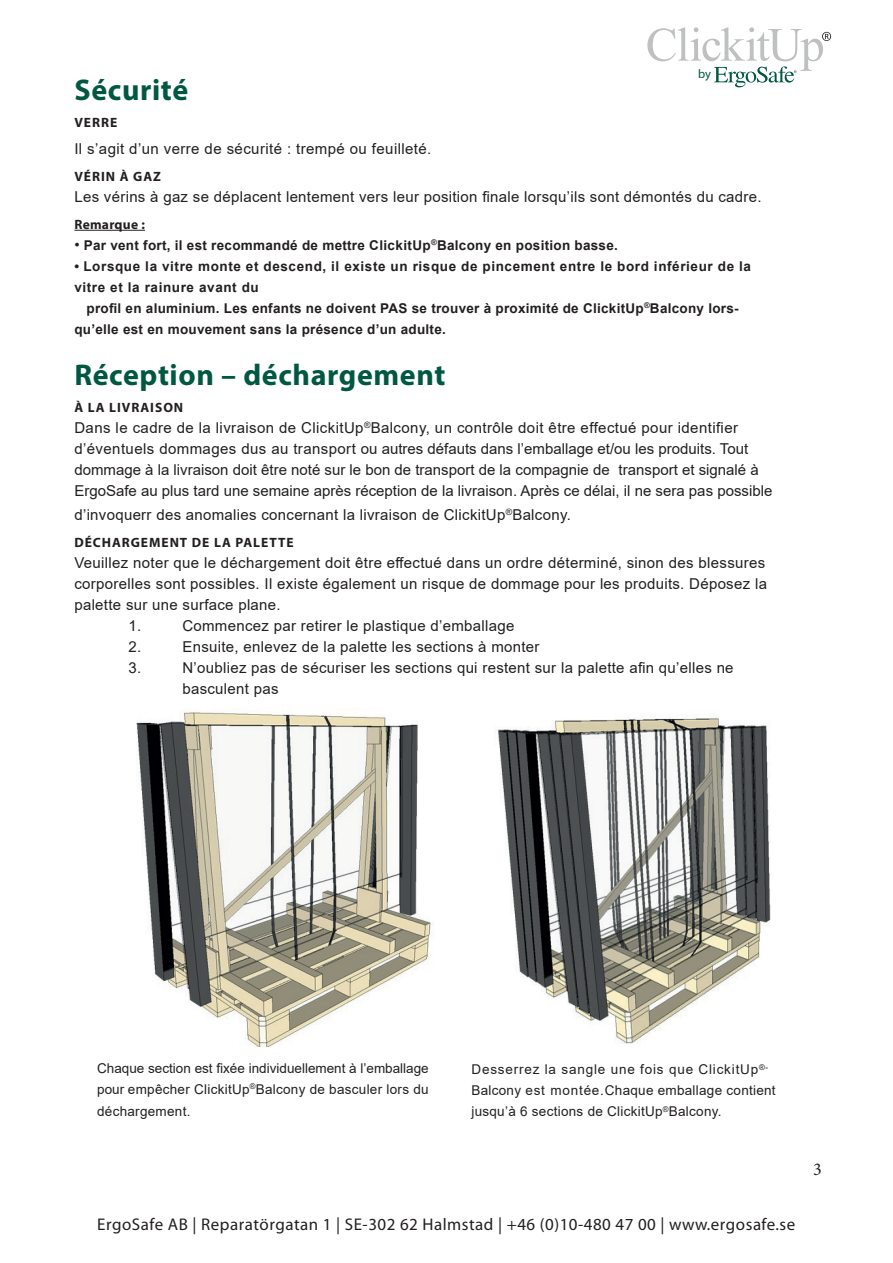
<style>
.page{position:relative;width:893px;height:1263px;background:#fff}
.page>*{position:absolute;margin:0;border:0;box-sizing:border-box;transform-origin:0 0}
.t1{font:700 30px "Myriad Pro";letter-spacing:.02em;color:#005842}
.t2{font:18px "Minion Pro";color:#231f20}
.t3{font:16.95px "Myriad";letter-spacing:.03em;color:#231f20}
.t4{font:15px/21px "Arial";letter-spacing:.02em;color:#231f20}
.t5{font:15px/21px "Arial";color:#231f20}
.t6{font:13.5px/21.3px "Arial";letter-spacing:.02em;color:#231f20;text-align:justify}
.t7{font:700 13.5px/21px "Arial";letter-spacing:.02em;color:#231f20}
.t8{font:700 13.5px/21px "Arial";letter-spacing:.045em;color:#231f20}
.t9{font:700 13.5px "Myriad Pro";letter-spacing:.07em;color:#231f20}
.t10{font:700 13.5px "Myriad Pro";letter-spacing:.02em;color:#231f20}
.t11{font:12.6px "Myriad Pro";color:#005842}
.s1{font-weight:400;font-size:15px}
</style>
<div class="page">
<svg style="left:647px;top:27px;width:184px;height:60px"></svg>
<hr style="left:74px;top:230px;width:71px;height:1px;background:#231f20">
<img style="left:136px;top:711px;width:296px;height:335px">
<img style="left:498px;top:715px;width:273px;height:329px">
<p class="t11" style="left:698px;top:66px;width:14px">by</p>
<h1 class="t1" style="left:74px;top:70px;width:115px">Sécurité</h1>
<p class="t9" style="left:74px;top:114px;width:44px">VERRE</p>
<p class="t4" style="left:74px;top:138px;width:359px">Il s’agit d’un verre de sécurité : trempé ou feuilleté.</p>
<p class="t9" style="left:74px;top:168px;width:88px">VÉRIN À GAZ</p>
<p class="t4" style="left:74px;top:186px;width:689px">Les vérins à gaz se déplacent lentement vers leur position finale lorsqu’ils sont démontés du cadre.</p>
<p class="t10" style="left:74px;top:216px;width:72px">Remarque :</p>
<p class="t7" style="left:74px;top:235px;width:545px"><span class="s1">•</span> Par vent fort, il est recommandé de mettre ClickitUp<sup>®</sup>Balcony en position basse.</p>
<p class="t8" style="left:74px;top:256px;width:678px">• Lorsque la vitre monte et descend, il existe un risque de pincement entre le bord inférieur de la vitre et la rainure avant du</p>
<p class="t7" style="left:74px;top:298px;width:666px;text-indent:12px">profil en aluminium. Les enfants ne doivent PAS se trouver à proximité de ClickitUp<sup>®</sup>Balcony lors&shy;qu’elle est en mouvement sans la présence d’un adulte.</p>
<h1 class="t1" style="left:74px;top:355px;width:372px">Réception – déchargement</h1>
<p class="t9" style="left:74px;top:399px;width:110px">À LA LIVRAISON</p>
<p class="t5" style="left:74px;top:417px;width:699px">Dans le cadre de la livraison de ClickitUp<sup>®</sup>Balcony, un contrôle doit être effectué pour identifier d’éventuels dommages dus au transport ou autres défauts dans l’emballage et/ou les produits. Tout dommage à la livraison doit être noté sur le bon de transport de la compagnie de transport et signalé à ErgoSafe au plus tard une semaine après réception de la livraison. Après ce délai, il ne sera pas possible</p>
<p class="t4" style="left:74px;top:504px;width:498px">d’invoquerr des anomalies concernant la livraison de ClickitUp<sup>®</sup>Balcony.</p>
<p class="t9" style="left:74px;top:534px;width:221px">DÉCHARGEMENT DE LA PALETTE</p>
<p class="t4" style="left:74px;top:552px;width:692px">Veuillez noter que le déchargement doit être effectué dans un ordre déterminé, sinon des blessures</p>
<p class="t4" style="left:74px;top:573px;width:694px">corporelles sont possibles. Il existe également un risque de dommage pour les produits. Déposez la</p>
<p class="t4" style="left:74px;top:594px;width:208px">palette sur une surface plane.</p>
<p class="t4" style="left:128px;top:615px;width:14px">1.</p>
<p class="t4" style="left:182px;top:615px;width:333px">Commencez par retirer le plastique d’emballage</p>
<p class="t4" style="left:128px;top:636px;width:14px">2.</p>
<p class="t4" style="left:182px;top:636px;width:359px">Ensuite, enlevez de la palette les sections à monter</p>
<p class="t4" style="left:128px;top:657px;width:14px">3.</p>
<p class="t4" style="left:182px;top:657px;width:553px">N’oubliez pas de sécuriser les sections qui restent sur la palette afin qu’elles ne basculent pas</p>
<p class="t6" style="left:97px;top:1057px;width:333px">Chaque section est fixée individuellement à l’emballage pour empêcher ClickitUp<sup>®</sup>Balcony de basculer lors du déchargement.</p>
<p class="t6" style="left:471px;top:1059px;width:306px;text-align:left">Desserrez la sangle une fois que ClickitUp<sup>®-<br></sup>Balcony est montée.Chaque emballage contient jusqu’à 6 sections de ClickitUp<sup>®</sup>Balcony.</p>
<p class="t3" style="left:97px;top:1216px;width:700px">ErgoSafe AB | Reparatörgatan 1 | SE-302 62 Halmstad | +46 (0)10-480 47 00 | www.ergosafe.se</p>
<p class="t2" style="left:813px;top:1157px;width:10px">3</p>
</div>
